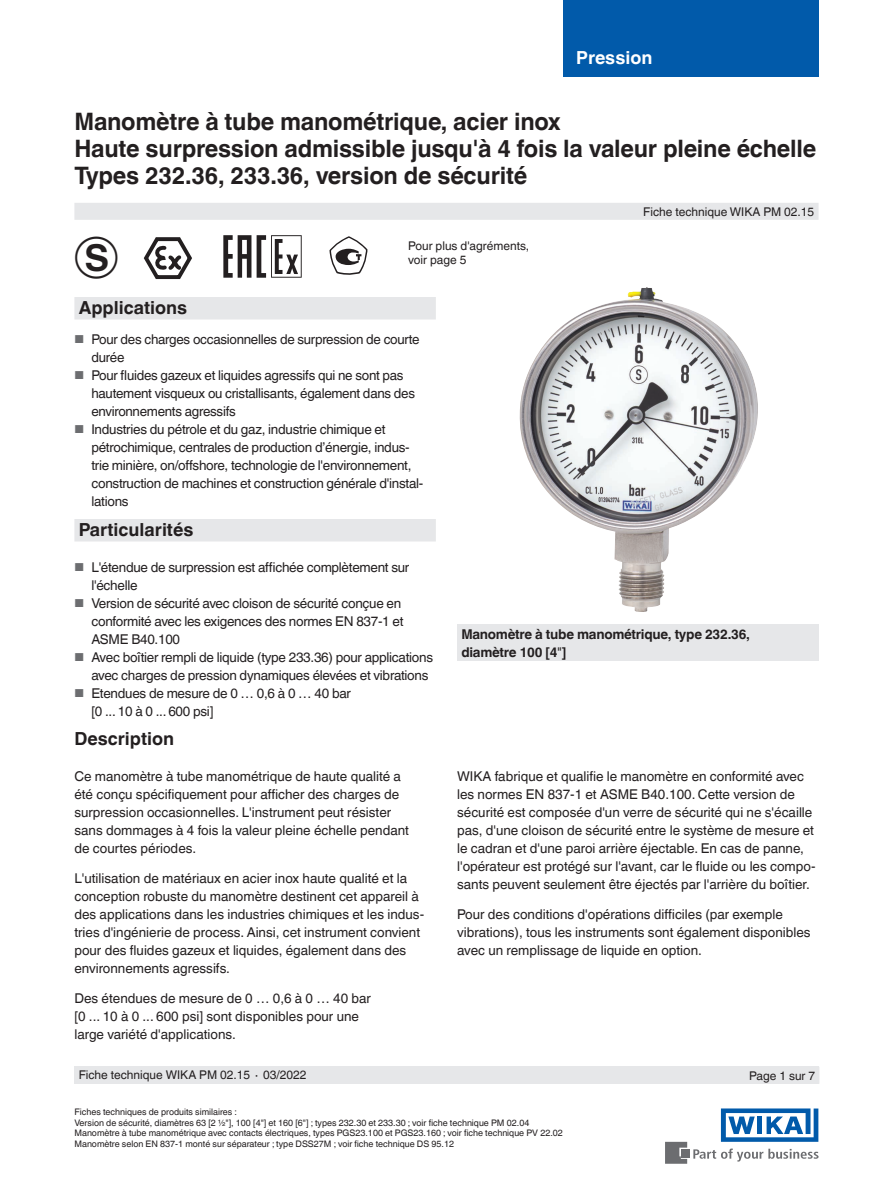
<style>
.page{position:relative;width:893px;height:1188px;background:#fff}
.page>*{position:absolute;margin:0;border:0;box-sizing:border-box;transform-origin:0 0}
.t1{font:46.5px "Wika";color:#231f20}
.t2{font:700 24px/27px "Helvetica World";letter-spacing:-.01em;color:#231f20}
.t3{font:700 18px "Helvetica World";color:#231f20}
.t4{font:700 18px "Helvetica World";color:#fff}
.t5{font:13.5px/18px "Helvetica World";color:#231f20}
.t6{font:13.5px/18px "Helvetica World";letter-spacing:-.02em;color:#231f20}
.t7{font:700 13.5px/18px "Helvetica World";letter-spacing:-.02em;color:#231f20}
.t8{font:12px/13.5px "Helvetica World";color:#231f20}
.t9{font:9px/10.5px "Helvetica World";color:#231f20}
.s1{font-size:11.55px;color:#6c6d70}
.s2{font-weight:400}
</style>
<div class="page">
<svg style="left:693px;top:1149px;width:126px;height:13px"></svg>
<div style="left:682px;top:1150px;width:8px;height:8px;background:#6c6d70"></div>
<svg style="left:665px;top:1142px;width:22px;height:22px"></svg>
<svg style="left:721px;top:1108px;width:97px;height:34px"></svg>
<div style="left:563px;top:0;width:256px;height:76px;background:#015aaa"></div>
<div style="left:74px;top:203px;width:745px;height:17px;background:#e6e7e9"></div>
<div style="left:74px;top:1066px;width:745px;height:18px;background:#e6e7e9"></div>
<img style="left:519px;top:287px;width:239px;height:325px">
<div style="left:457px;top:625px;width:362px;height:36px;background:#e6e7e9"></div>
<div style="left:74px;top:297px;width:362px;height:23px;background:#e6e7e9"></div>
<div style="left:74px;top:519px;width:362px;height:23px;background:#e6e7e9"></div>
<svg style="left:144px;top:237px;width:48px;height:43px"></svg>
<svg style="left:223px;top:235px;width:28px;height:43px"></svg>
<svg style="left:257px;top:235px;width:45px;height:43px"></svg>
<svg style="left:329px;top:236px;width:38px;height:39px"></svg>
<h3 class="t4" style="left:576px;top:47px;width:78px">Pression</h3>
<h2 class="t2" style="left:74px;top:108px;width:743px">Manomètre à tube manométrique, acier inox<br>Haute surpression admissible jusqu'à 4 fois la valeur pleine échelle<br>Types 232.36, 233.36, version de sécurité</h2>
<h1 class="t1" style="left:74px;top:235px;width:46px">k</h1>
<p class="t8" style="left:408px;top:239px;width:123px">Pour plus d'agréments, voir page 5</p>
<p class="t8" style="left:643px;top:205px;width:173px">Fiche technique WIKA PM 02.15</p>
<h3 class="t3" style="left:79px;top:297px;width:110px">Applications</h3>
<p class="t6" style="left:91px;top:331px;width:330px;text-indent:-17px"><span class="s1">■</span> Pour des charges occasionnelles de surpression de courte durée</p>
<p class="t6" style="left:91px;top:367px;width:325px;text-indent:-17px"><span class="s1">■</span> Pour fluides gazeux et liquides agressifs qui ne sont pas hautement visqueux ou cristallisants, également dans des environnements agressifs</p>
<p class="t6" style="left:91px;top:421px;width:333px;text-indent:-17px"><span class="s1">■</span> Industries du pétrole et du gaz, industrie chimique et pétrochimique, centrales de production d’énergie, indus&shy;trie minière, on/offshore, technologie de l'environnement, construction de machines et construction générale d'instal&shy;lations</p>
<h3 class="t3" style="left:79px;top:519px;width:116px">Particularités</h3>
<p class="t6" style="left:91px;top:559px;width:319px;text-indent:-17px"><span class="s1">■</span> L'étendue de surpression est affichée complètement sur l'échelle</p>
<p class="t6" style="left:91px;top:595px;width:314px;text-indent:-17px"><span class="s1">■</span> Version de sécurité avec cloison de sécurité conçue en conformité avec les exigences des normes EN 837-1 et<br>ASME B40.100</p>
<p class="t6" style="left:91px;top:649px;width:343px;text-indent:-17px"><span class="s1">■</span> Avec boîtier rempli de liquide (type 233.36) pour applications avec charges de pression dynamiques élevées et vibrations</p>
<p class="t6" style="left:91px;top:685px;width:261px;text-indent:-17px"><span class="s1">■</span> Etendues de mesure de 0 … 0,6 à 0 … 40 bar [0 ... 10 à 0 ... 600 psi]</p>
<h3 class="t3" style="left:74px;top:728px;width:101px">Description</h3>
<p class="t5" style="left:74px;top:767px;width:336px">Ce manomètre à tube manométrique de haute qualité a été conçu spécifiquement pour afficher des charges de surpression occasionnelles. L'instrument peut résister sans dommages à 4 fois la valeur pleine échelle pendant de courtes périodes.</p>
<p class="t5" style="left:74px;top:869px;width:351px">L'utilisation de matériaux en acier inox haute qualité et la conception robuste du manomètre destinent cet appareil à des applications dans les industries chimiques et les indus&shy;tries d'ingénierie de process. Ainsi, cet instrument convient pour des fluides gazeux et liquides, également dans des environnements agressifs.</p>
<p class="t5" style="left:74px;top:989px;width:298px">Des étendues de mesure de 0 … 0,6 à 0 … 40 bar [0 ... 10 à 0 ... 600 psi] sont disponibles pour une large variété d'applications.</p>
<p class="t8" style="left:79px;top:1068px;width:229px">Fiche technique WIKA PM 02.15 ∙ 03/2022</p>
<p class="t7" style="left:461px;top:625px;width:290px">Manomètre à tube manométrique, type 232.36, diamètre 100 [4<span class="s2">"</span>]</p>
<p class="t5" style="left:457px;top:767px;width:360px">WIKA fabrique et qualifie le manomètre en conformité avec les normes EN 837-1 et ASME B40.100. Cette version de sécurité est composée d'un verre de sécurité qui ne s'écaille pas, d'une cloison de sécurité entre le système de mesure et le cadran et d'une paroi arrière éjectable. En cas de panne, l'opérateur est protégé sur l'avant, car le fluide ou les compo&shy;sants peuvent seulement être éjectés par l'arrière du boîtier.</p>
<p class="t5" style="left:457px;top:905px;width:355px">Pour des conditions d'opérations difficiles (par exemple vibrations), tous les instruments sont également disponibles avec un remplissage de liquide en option.</p>
<p class="t8" style="left:749px;top:1069px;width:67px">Page 1 sur 7</p>
<p class="t9" style="left:74px;top:1107px;width:490px">Fiches techniques de produits similaires :<br>Version de sécurité, diamètres 63 [2 ½"], 100 [4"] et 160 [6"] ; types 232.30 et 233.30 ; voir fiche technique PM 02.04<br>Manomètre à tube manométrique avec contacts électriques, types PGS23.100 et PGS23.160 ; voir fiche technique PV 22.02<br>Manomètre selon EN 837-1 monté sur séparateur ; type DSS27M ; voir fiche technique DS 95.12</p>
</div>
